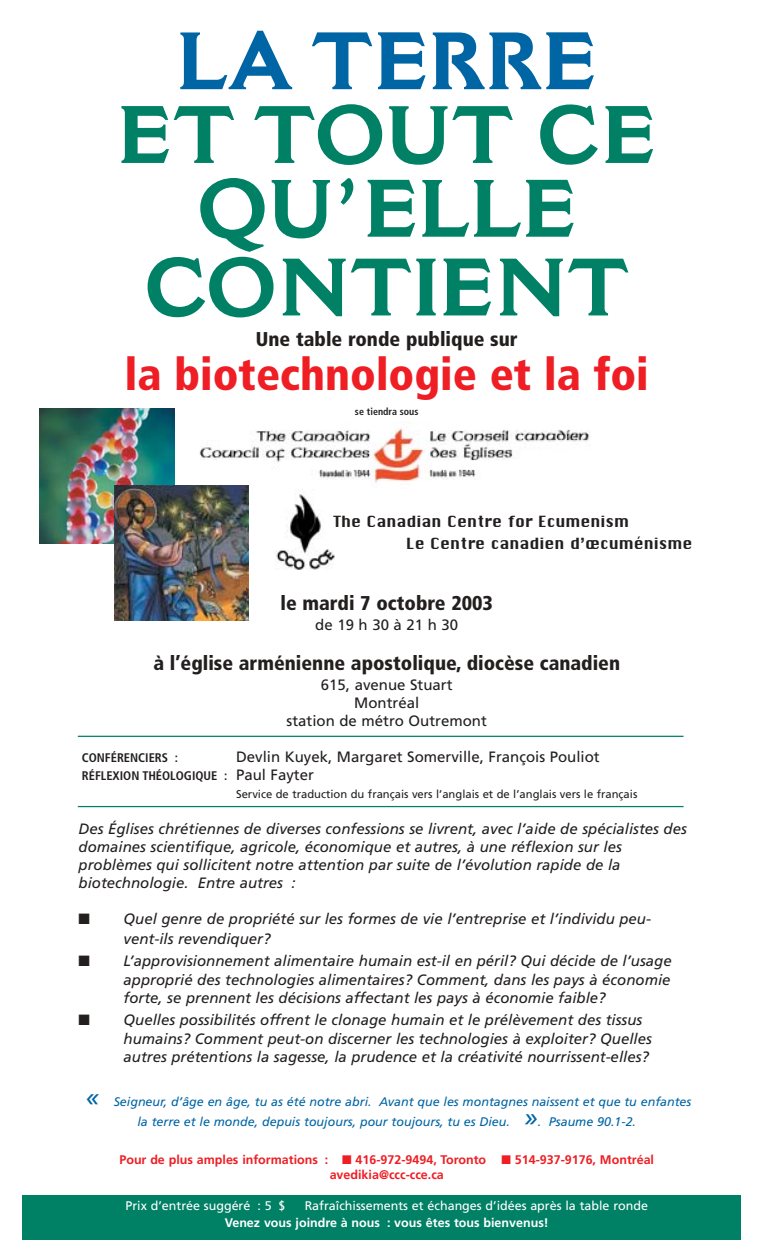
<style>
.page{position:relative;width:765px;height:1260px;background:#fff}
.page>*{position:absolute;margin:0;border:0;box-sizing:border-box;transform-origin:0 0}
.t1{font:700 80px/76.2px "Cantoria";color:#008065;text-align:center}
.t2{font:700 80px "Cantoria";color:#0065a4}
.t3{font:900 condensed 45px "Frutiger";color:#ee1e24}
.t4{font:900 condensed 20px "Frutiger";color:#231f1f}
.t5{font:italic 15px/18px "Frutiger";color:#231f1f}
.t6{font:15px/18px "Frutiger";color:#231f1f;text-align:center}
.t7{font:15px/22.5px "Chicago";color:#231f1f}
.t8{font:italic 12.5px/20px "Frutiger";color:#0065a4;text-align:center}
.t9{font:700 12.5px/15.8px "Frutiger";color:#ee1e24;text-align:center}
.t10{font:12.5px "Frutiger";color:#fff}
.t11{font:700 condensed 12.5px "Frutiger";color:#231f1f}
.t12{font:700 12.5px "Frutiger";color:#fff}
.t13{font:11.25px "Frutiger";color:#231f1f}
.t14{font:700 condensed 10px "Frutiger";color:#231f1f}
.s1{font-weight:400;font-stretch:normal;font-size:15px}
.s2{font-size:25px}
</style>
<div class="page">
<div style="left:22px;top:1195px;width:719px;height:45px;background:#008065"></div>
<img style="left:191px;top:421px;width:399px;height:65px">
<img style="left:275px;top:494px;width:60px;height:76px">
<img style="left:39px;top:408px;width:135px;height:135px">
<hr style="left:78px;top:736px;width:606px;height:1px;background:#008065">
<hr style="left:78px;top:806px;width:606px;height:1px;background:#008065">
<img style="left:114px;top:486px;width:135px;height:135px">
<h1 class="t2" style="left:176px;top:31px;width:422px">LA TERRE</h1>
<h1 class="t1" style="left:117px;top:103px;width:541px">ET TOUT CE<br>QU’ELLE<br>CONTIENT</h1>
<h3 class="t4" style="left:256px;top:331px;width:263px">Une table ronde publique sur</h3>
<h2 class="t3" style="left:125px;top:356px;width:525px">la biotechnologie et la foi</h2>
<p class="t14" style="left:355px;top:408px;width:65px">se tiendra sous</p>
<p class="t7" style="left:406px;top:510px;width:288px;text-indent:-73px">The Canadian Centre for Ecumenism<br>Le Centre canadien díúcumÈnisme</p>
<h3 class="t4" style="left:281px;top:595px;width:214px">le mardi 7 octobre 2003</h3>
<p class="t6" style="left:315px;top:617px;width:144px">de 19 h 30 à 21 h 30</p>
<h3 class="t4" style="left:153px;top:655px;width:468px">à l’église arménienne apostolique, diocèse canadien</h3>
<p class="t6" style="left:287px;top:677px;width:202px">615, avenue Stuart<br>Montréal<br>station de métro Outremont</p>
<p class="t11" style="left:82px;top:753px;width:98px">CONFÉRENCIERS :</p>
<p class="t6" style="left:236px;top:749px;width:365px">Devlin Kuyek, Margaret Somerville, François Pouliot</p>
<p class="t11" style="left:82px;top:771px;width:234px">RÉFLEXION THÉOLOGIQUE : <span class="s1">Paul Fayter</span></p>
<p class="t13" style="left:236px;top:790px;width:403px">Service de traduction du français vers l’anglais et de l’anglais vers le français</p>
<p class="t5" style="left:79px;top:821px;width:610px">Des Églises chrétiennes de diverses confessions se livrent, avec l’aide de spécialistes des domaines scientifique, agricole, économique et autres, à une réflexion sur les problèmes qui sollicitent notre attention par suite de l’évolution rapide de la biotechnologie. Entre autres :</p>
<p class="t5" style="left:124px;top:911px;width:529px;line-height:19.6px;text-indent:-45px">■ Quel genre de propriété sur les formes de vie l’entreprise et l’individu peu&shy;vent-ils revendiquer?</p>
<p class="t5" style="left:79px;top:952px;width:595px;line-height:19.6px;text-align:right">■ L’approvisionnement alimentaire humain est-il en péril? Qui décide de l’usage approprié des technologies alimentaires? Comment, dans les pays à économie</p>
<p class="t5" style="left:124px;top:990px;width:484px">forte, se prennent les décisions affectant les pays à économie faible?</p>
<p class="t5" style="left:124px;top:1011px;width:530px;line-height:19.6px;text-indent:-45px">■ Quelles possibilités offrent le clonage humain et le prélèvement des tissus humains? Comment peut-on discerner les technologies à exploiter? Quelles</p>
<p class="t5" style="left:124px;top:1049px;width:527px">autres prétentions la sagesse, la prudence et la créativité nourrissent-elles?</p>
<p class="t8" style="left:86px;top:1093px;width:607px"><span class="s2">«</span> Seigneur, d’âge en âge, tu as été notre abri. Avant que les montagnes naissent et que tu enfantes la terre et le monde, depuis toujours, pour toujours, tu es Dieu. <span class="s2">»</span>. Psaume 90.1-2.</p>
<p class="t9" style="left:119px;top:1152px;width:536px">Pour de plus amples informations : ■ 416-972-9494, Toronto ■ 514-937-9176, Montréal avedikia@ccc-cce.ca</p>
<p class="t10" style="left:125px;top:1201px;width:162px">Prix d’entrée suggéré : 5 $</p>
<p class="t10" style="left:305px;top:1201px;width:345px">Rafraîchissements et échanges d’idées après la table ronde</p>
<p class="t12" style="left:225px;top:1218px;width:326px">Venez vous joindre à nous : vous êtes tous bienvenus!</p>
</div>
